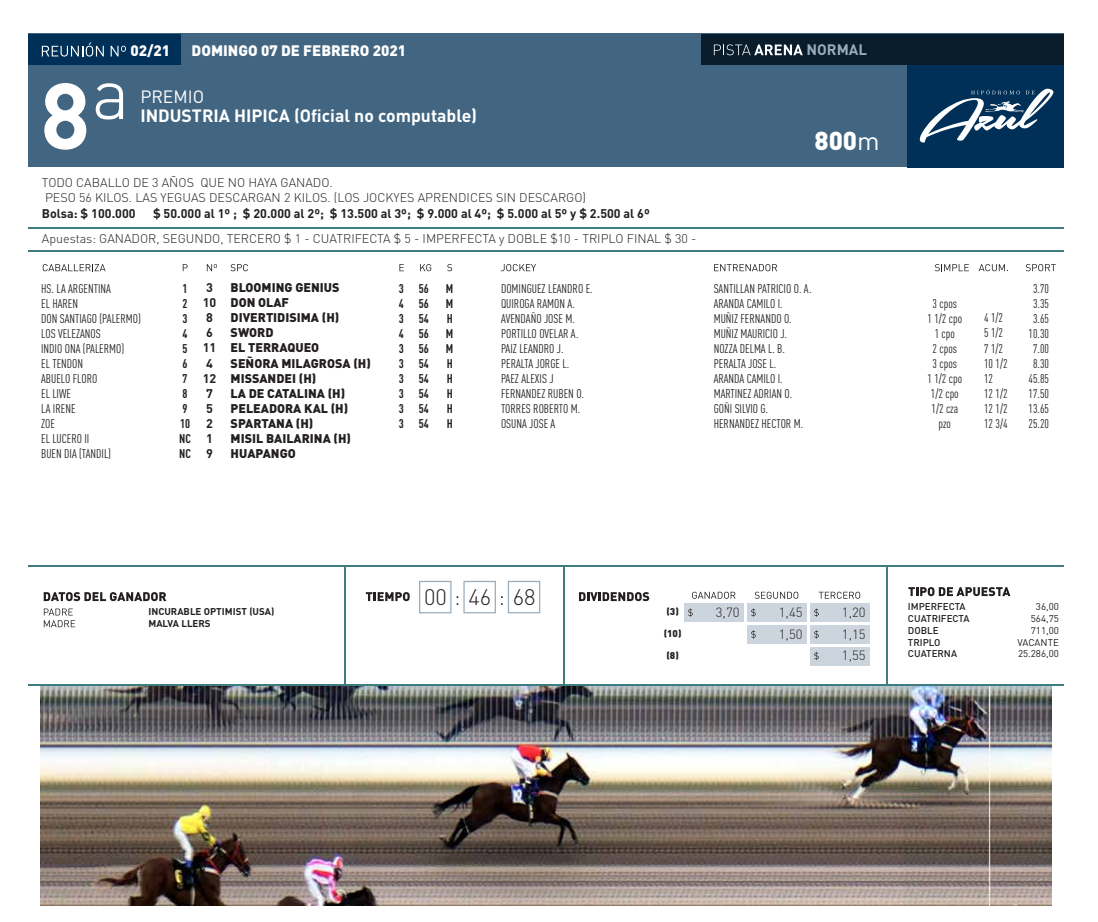
<style>
.page{position:relative;width:1098px;height:922px;background:#fff}
.page>*{position:absolute;margin:0;border:0;box-sizing:border-box;transform-origin:0 0}
.t1{font:700 92px "DIN Pro";color:#fff}
.t2{font:900 25.62px "DIN Pro";color:#fff}
.t3{font:300 22.25px "DIN Pro";color:#231f20}
.t4{font:700 17.62px "DIN Pro";color:#fff}
.t5{font:17.62px "DIN Pro";color:#fff}
.t6{font:900 15px "DIN Pro";color:#fff}
.t7{font:700 15px "DIN Pro";color:#99acbc}
.t8{font:300 13.25px "DIN Pro";color:#231f20}
.t9{font:12.5px/15px "FFDIN Pro Cond";color:#231f20}
.t10{font:300 12.5px/15px "DIN Pro";color:#231f20}
.t11{font:900 12.5px/15px "DIN Pro";color:#231f20}
.t12{font:700 12.5px/15px "DIN Pro";color:#231f20}
.t13{font:700 12.5px/15px "FFDIN Pro Cond";color:#231f20;text-align:justify}
.t14{font:500 9.75px/11.8px "DIN Pro";color:#231f20}
.t15{font:9.75px/11.8px "DIN Pro";color:#231f20;text-align:right}
.t16{font:700 9.75px/11.8px "DIN Pro";color:#231f20}
.t17{font:900 9.75px "DIN Pro";color:#231f20}
.s1{font-weight:400}
</style>
<div class="page">
<div style="left:28px;top:33px;width:1036px;height:133px;background:#426682"></div>
<div style="left:908px;top:34px;width:156px;height:134px;background:#003057"></div>
<div style="left:28px;top:34px;width:153px;height:31px;background:#003057"></div>
<div style="left:701px;top:34px;width:363px;height:31px;background:#081c2c"></div>
<hr style="left:28px;top:565px;width:1036px;height:1px;background:#3f7c7d">
<hr style="left:28px;top:684px;width:1036px;height:1px;background:#3f7c7d">
<hr style="left:563px;top:565px;width:1px;height:120px;background:#3f7c7d">
<hr style="left:344px;top:565px;width:1px;height:120px;background:#3f7c7d">
<hr style="left:886px;top:565px;width:1px;height:120px;background:#3f7c7d">
<div style="left:419px;top:580px;width:32px;height:33px;border:1px solid #99acbc"></div>
<div style="left:463px;top:580px;width:33px;height:33px;border:1px solid #99acbc"></div>
<div style="left:508px;top:580px;width:32px;height:33px;border:1px solid #99acbc"></div>
<hr style="left:28px;top:227px;width:1036px;height:1px;background:#3f7c7d">
<hr style="left:28px;top:250px;width:1036px;height:2px;background:#3f7c7d">
<svg style="left:42px;top:42px;width:62px;height:15px"></svg>
<svg style="left:111px;top:46px;width:15px;height:10px"></svg>
<svg style="left:714px;top:44px;width:88px;height:11px"></svg>
<svg style="left:96px;top:83px;width:27px;height:36px"></svg>
<svg style="left:43px;top:264px;width:63px;height:7px"></svg>
<svg style="left:231px;top:264px;width:17px;height:7px"></svg>
<svg style="left:501px;top:264px;width:35px;height:7px"></svg>
<svg style="left:714px;top:264px;width:63px;height:7px"></svg>
<svg style="left:935px;top:264px;width:33px;height:7px"></svg>
<svg style="left:1025px;top:264px;width:30px;height:7px"></svg>
<svg style="left:978px;top:264px;width:27px;height:7px"></svg>
<svg style="left:183px;top:264px;width:5px;height:7px"></svg>
<svg style="left:399px;top:264px;width:5px;height:7px"></svg>
<svg style="left:420px;top:264px;width:11px;height:7px"></svg>
<svg style="left:447px;top:264px;width:5px;height:7px"></svg>
<svg style="left:207px;top:264px;width:10px;height:7px"></svg>
<svg style="left:366px;top:592px;width:44px;height:9px"></svg>
<svg style="left:44px;top:592px;width:122px;height:9px"></svg>
<svg style="left:579px;top:592px;width:70px;height:9px"></svg>
<svg style="left:908px;top:587px;width:102px;height:9px"></svg>
<svg style="left:692px;top:591px;width:43px;height:7px"></svg>
<svg style="left:754px;top:591px;width:44px;height:7px"></svg>
<svg style="left:818px;top:591px;width:42px;height:7px"></svg>
<div style="left:684px;top:603px;width:59px;height:18px;background:#ccd5dd"></div>
<svg style="left:688px;top:608px;width:4px;height:8px"></svg>
<div style="left:747px;top:603px;width:59px;height:18px;background:#ccd5dd"></div>
<svg style="left:751px;top:608px;width:4px;height:8px"></svg>
<div style="left:810px;top:603px;width:59px;height:18px;background:#ccd5dd"></div>
<svg style="left:814px;top:608px;width:4px;height:8px"></svg>
<div style="left:747px;top:624px;width:59px;height:19px;background:#ccd5dd"></div>
<svg style="left:751px;top:630px;width:4px;height:8px"></svg>
<div style="left:810px;top:624px;width:59px;height:19px;background:#ccd5dd"></div>
<svg style="left:814px;top:630px;width:4px;height:8px"></svg>
<div style="left:810px;top:646px;width:59px;height:19px;background:#ccd5dd"></div>
<svg style="left:814px;top:651px;width:4px;height:9px"></svg>
<svg style="left:44px;top:608px;width:31px;height:19px"></svg>
<svg style="left:919px;top:89px;width:134px;height:53px"></svg>
<img style="left:40px;top:686px;width:1011px;height:219px">
<p class="t6" style="left:130px;top:41px;width:41px">02/21</p>
<p class="t6" style="left:192px;top:41px;width:216px">DOMINGO 07 DE FEBRERO 2021</p>
<p class="t7" style="left:806px;top:40px;width:62px">NORMAL</p>
<h1 class="t1" style="left:40px;top:53px;width:51px">8</h1>
<h3 class="t5" style="left:140px;top:84px;width:65px">PREMIO</h3>
<h3 class="t4" style="left:140px;top:103px;width:338px">INDUSTRIA HIPICA (Oficial no computable)</h3>
<p class="t10" style="left:42px;top:174px;width:545px">TODO CABALLO DE 3 AÑOS QUE NO HAYA GANADO.<br>PESO 56 KILOS. LAS YEGUAS DESCARGAN 2 KILOS. (LOS JOCKYES APRENDICES SIN DESCARGO)</p>
<p class="t12" style="left:42px;top:206px;width:95px">Bolsa: $ 100.000</p>
<p class="t12" style="left:153px;top:206px;width:498px">$ 50.000 al 1º ; $ 20.000 al 2º; $ 13.500 al 3º; $ 9.000 al 4º; $ 5.000 al 5º y $ 2.500 al 6º</p>
<p class="t10" style="left:42px;top:231px;width:656px">Apuestas: GANADOR, SEGUNDO, TERCERO $ 1 - CUATRIFECTA $ 5 - IMPERFECTA y DOBLE $10 - TRIPLO FINAL $ 30 -</p>
<h2 class="t2" style="left:814px;top:123px;width:67px">800<span class="s1">m</span></h2>
<p class="t9" style="left:41px;top:280px;width:101px">HS. LA ARGENTINA<br>EL HAREN<br>DON SANTIAGO (PALERMO)<br>LOS VELEZANOS<br>INDIO ONA (PALERMO)<br>EL TENDON<br>ABUELO FLORO<br>EL LIWE<br>LA IRENE<br>ZOE<br>EL LUCERO II<br>BUEN DIA (TANDIL)</p>
<p class="t13" style="left:179px;top:280px;width:13px;text-align:left">1<br>2<br>3<br>4<br>5<br>6<br>7<br>8<br>9<br>10<br>NC<br>NC</p>
<p class="t12" style="left:203px;top:280px;width:15px">3<br>10<br>8<br>6<br>11<br>4<br>12<br>7<br>5<br>2<br>1<br>9</p>
<p class="t11" style="left:231px;top:280px;width:142px">BLOOMING GENIUS<br>DON OLAF<br>DIVERTIDISIMA (H)<br>SWORD<br>EL TERRAQUEO<br>SEÑORA MILAGROSA (H)<br>MISSANDEI (H)<br>LA DE CATALINA (H)<br>PELEADORA KAL (H)<br>SPARTANA (H)<br>MISIL BAILARINA (H)<br>HUAPANGO</p>
<p class="t13" style="left:399px;top:280px;width:7px">3<br>4<br>3<br>4<br>3<br>3<br>3<br>3<br>3<br>3</p>
<p class="t13" style="left:419px;top:280px;width:12px">56<br>56<br>54<br>56<br>56<br>54<br>54<br>54<br>54<br>54</p>
<p class="t13" style="left:446px;top:280px;width:9px">M M H M M H H H H H</p>
<p class="t9" style="left:501px;top:280px;width:93px">DOMINGUEZ LEANDRO E.<br>QUIROGA RAMON A.<br>AVENDAÑO JOSE M.<br>PORTILLO OVELAR A.<br>PAIZ LEANDRO J.<br>PERALTA JORGE L.<br>PAEZ ALEXIS J<br>FERNANDEZ RUBEN O.<br>TORRES ROBERTO M.<br>OSUNA JOSE A</p>
<p class="t9" style="left:713px;top:280px;width:99px">SANTILLAN PATRICIO O. A.<br>ARANDA CAMILO I.<br>MUÑIZ FERNANDO O.<br>MUÑIZ MAURICIO J.<br>NOZZA DELMA L. B.<br>PERALTA JOSE L.<br>ARANDA CAMILO I.<br>MARTINEZ ADRIAN O.<br>GOÑI SILVIO G.<br>HERNANDEZ HECTOR M.</p>
<p class="t9" style="left:927px;top:295px;width:36px;text-align:center">3 cpos<br>1 1/2 cpo<br>1 cpo<br>2 cpos<br>3 cpos<br>1 1/2 cpo<br>1/2 cpo<br>1/2 cza pzo</p>
<p class="t9" style="left:984px;top:309px;width:25px">4 1/2<br>5 1/2<br>7 1/2<br>10 1/2<br>12<br>12 1/2<br>12 1/2<br>12 3/4</p>
<p class="t9" style="left:1028px;top:280px;width:22px;text-align:center">3.70<br>3.35<br>3.65<br>10.30<br>7.00<br>8.30<br>45.85<br>17.50<br>13.65<br>25.20</p>
<h3 class="t3" style="left:424px;top:581px;width:113px">00 46 68</h3>
<p class="t16" style="left:148px;top:605px;width:127px">INCURABLE OPTIMIST (USA)<br>MALVA LLERS</p>
<p class="t15" style="left:1017px;top:600px;width:43px">36,00<br>564,75<br>711,00<br>VACANTE<br>25.286,00</p>
<p class="t14" style="left:908px;top:600px;width:63px">IMPERFECTA<br>CUATRIFECTA<br>DOBLE<br>TRIPLO<br>CUATERNA</p>
<p class="t17" style="left:666px;top:605px;width:14px">(3)</p>
<p class="t8" style="left:716px;top:603px;width:25px">3,70</p>
<p class="t8" style="left:779px;top:603px;width:25px">1,45</p>
<p class="t8" style="left:841px;top:603px;width:25px">1,20</p>
<p class="t17" style="left:663px;top:627px;width:19px">(10)</p>
<p class="t8" style="left:779px;top:625px;width:25px">1,50</p>
<p class="t8" style="left:841px;top:625px;width:25px">1,15</p>
<p class="t17" style="left:666px;top:648px;width:14px">(8)</p>
<p class="t8" style="left:841px;top:646px;width:25px">1,55</p>
</div>
